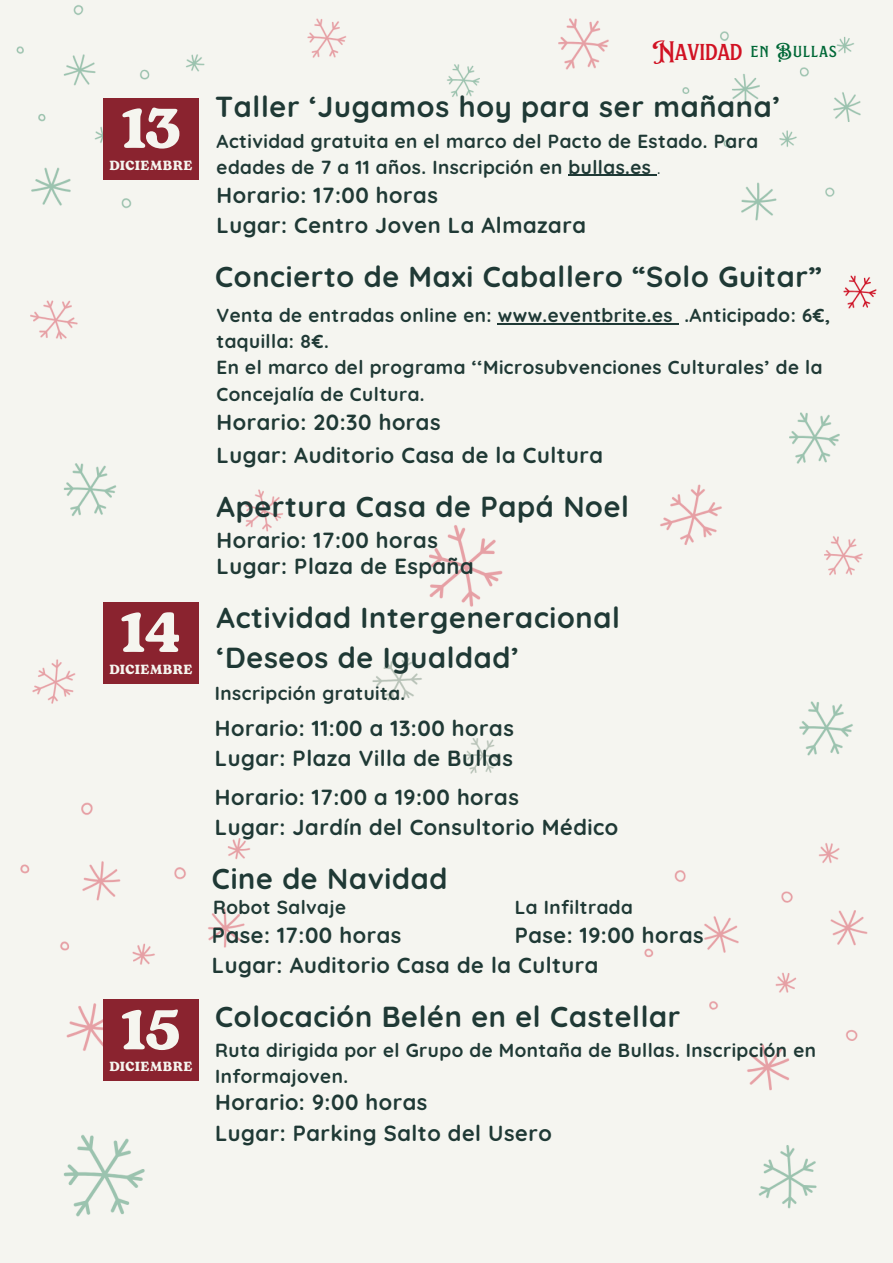
<style>
.page{position:relative;width:893px;height:1263px;background:#f5f5f0}
.page>*{position:absolute;margin:0;border:0;box-sizing:border-box;transform-origin:0 0}
.t1{font:700 55.88px "Bogart";color:#f5f5ef}
.t2{font:700 28.88px/39.9px "Quicksand";letter-spacing:.025em;color:#1f3935}
.t3{font:700 28.8px "Quicksand";letter-spacing:.025em;color:#1f3935}
.t4{font:28.2px "EFCO Brookshire";color:#d11223}
.t5{font:700 21.83px "Quicksand";letter-spacing:.025em;color:#1f3935}
.t6{font:19.5px "EFCO Brookshire";letter-spacing:.065em;color:#006837}
.t7{font:700 18.9px/25.9px "Quicksand";letter-spacing:.025em;color:#1f3935}
.t8{font:700 13.2px "Bogart";letter-spacing:.025em;color:#f5f5ef}
.s1{font-weight:400}
</style>
<div class="page">
<hr style="left:568px;top:175px;width:89px;height:1px;background:#1f3935">
<div style="left:103px;top:98px;width:95px;height:81px;background:#8a232f"></div>
<div style="left:103px;top:602px;width:95px;height:81px;background:#8a232f"></div>
<hr style="left:498px;top:323px;width:175px;height:2px;background:#1f3935">
<svg style="left:673px;top:323px;width:6px;height:2px"></svg>
<div style="left:103px;top:999px;width:95px;height:82px;background:#8a232f"></div>
<p class="t1" style="left:122px;top:89px;width:59px">13</p>
<p class="t8" style="left:109px;top:156px;width:84px">DICIEMBRE</p>
<h2 class="t1" style="left:121px;top:593px;width:61px">14</h2>
<p class="t8" style="left:109px;top:660px;width:84px">DICIEMBRE</p>
<h4 class="t1" style="left:121px;top:990px;width:60px">15</h4>
<h3 class="t8" style="left:109px;top:1057px;width:84px">DICIEMBRE</h3>
<h3 class="t4" style="left:652px;top:34px;width:92px">Navidad</h3>
<h3 class="t6" style="left:751px;top:39px;width:87px">en Bullas</h3>
<p class="t2" style="left:215px;top:86px;width:567px">Taller ‘Jugamos hoy para ser mañana’</p>
<p class="t7" style="left:217px;top:128px;width:543px">Actividad gratuita en el marco del Pacto de Estado. Para edades de 7 a 11 años. Inscripción en bullas.es <span class="s1">.</span></p>
<p class="t5" style="left:217px;top:181px;width:223px">Horario: 17:00 horas</p>
<p class="t5" style="left:217px;top:211px;width:371px">Lugar: Centro Joven La Almazara</p>
<h1 class="t2" style="left:215px;top:256px;width:608px">Concierto de Maxi Caballero “Solo Guitar”</h1>
<h3 class="t7" style="left:217px;top:302px;width:615px">Venta de entradas online en: www.eventbrite.es .Anticipado: 6€, taquilla: 8€.</h3>
<h4 class="t7" style="left:217px;top:354px;width:607px;line-height:26.4px">En el marco del programa ‘‘Microsubvenciones Culturales’ de la<br>Concejalía de Cultura.</h4>
<h5 class="t5" style="left:217px;top:409px;width:225px">Horario: 20:30 horas</h5>
<h3 class="t5" style="left:217px;top:441px;width:388px">Lugar: Auditorio Casa de la Cultura</h3>
<h4 class="t2" style="left:217px;top:486px;width:414px">Apertura Casa de Papá Noel</h4>
<h3 class="t5" style="left:217px;top:552px;width:259px">Lugar: Plaza de España</h3>
<h3 class="t5" style="left:217px;top:526px;width:223px">Horario: 17:00 horas</h3>
<p class="t2" style="left:217px;top:597px;width:405px">Actividad Intergeneracional ‘Deseos de Igualdad’</p>
<h4 class="t7" style="left:215px;top:680px;width:192px">Inscripción gratuita.</h4>
<h1 class="t5" style="left:215px;top:714px;width:300px">Horario: 11:00 a 13:00 horas</h1>
<h3 class="t5" style="left:215px;top:744px;width:299px">Lugar: Plaza Villa de Bullas</h3>
<h3 class="t5" style="left:215px;top:783px;width:305px">Horario: 17:00 a 19:00 horas</h3>
<h1 class="t5" style="left:215px;top:813px;width:405px">Lugar: Jardín del Consultorio Médico</h1>
<h3 class="t3" style="left:212px;top:860px;width:237px">Cine de Navidad</h3>
<h3 class="t5" style="left:212px;top:921px;width:191px">Pase: 17:00 horas</h3>
<h1 class="t5" style="left:212px;top:951px;width:388px">Lugar: Auditorio Casa de la Cultura</h1>
<h4 class="t7" style="left:213px;top:893px;width:134px">Robot Salvaje</h4>
<h4 class="t7" style="left:515px;top:893px;width:120px">La Infiltrada</h4>
<h3 class="t5" style="left:515px;top:921px;width:190px">Pase: 19:00 horas</h3>
<h3 class="t2" style="left:215px;top:996px;width:467px">Colocación Belén en el Castellar</h3>
<h3 class="t7" style="left:215px;top:1037px;width:602px">Ruta dirigida por el Grupo de Montaña de Bullas. Inscripción en<br>Informajoven.</h3>
<h3 class="t5" style="left:215px;top:1088px;width:214px">Horario: 9:00 horas</h3>
<h1 class="t5" style="left:215px;top:1119px;width:338px">Lugar: Parking Salto del Usero</h1>
</div>
